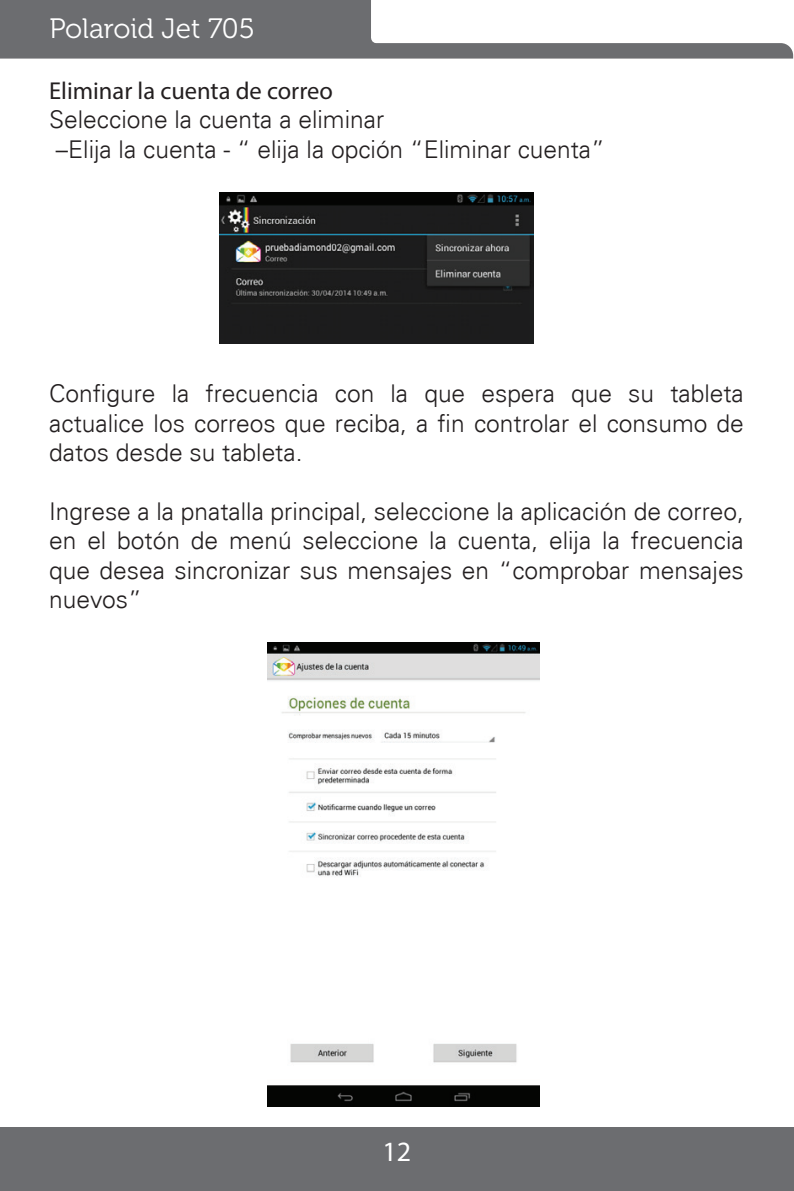
<style>
.page{position:relative;width:794px;height:1191px;background:#fff}
.page>*{position:absolute;margin:0;border:0;box-sizing:border-box;transform-origin:0 0}
.t1{font:28px "Museo 300";color:#fff}
.t2{font:28px "Myriad Pro";color:#fff}
.t3{font:300 24.5px/29.4px "Univers";color:#231f20;text-align:justify}
.t4{font:24.5px "Myriad Pro";color:#231f20}
</style>
<div class="page">
<div style="left:0;top:1127px;width:794px;height:64px;background:#6c6d70"></div>
<svg style="left:0;top:0;width:793px;height:59px;fill:#6c6d70"></svg>
<img style="left:219px;top:192px;width:314px;height:151px">
<img style="left:267px;top:642px;width:272px;height:465px">
<p class="t1" style="left:50px;top:14px;width:207px">Polaroid Jet 705</p>
<p class="t4" style="left:49px;top:76px;width:285px">Eliminar la cuenta de correo</p>
<p class="t3" style="left:49px;top:105px;width:557px">Seleccione la cuenta a eliminar<br>–Elija la cuenta - “ elija la opción “Eliminar cuenta”</p>
<p class="t3" style="left:49px;top:379px;width:696px">Configure la frecuencia con la que espera que su tableta actualice los correos que reciba, a fin controlar el consumo de datos desde su tableta.</p>
<p class="t3" style="left:49px;top:496px;width:696px">Ingrese a la pnatalla principal, seleccione la aplicación de correo, en el botón de menú seleccione la cuenta, elija la frecuencia que desea sincronizar sus mensajes en “comprobar mensajes nuevos”</p>
<p class="t2" style="left:382px;top:1134px;width:30px">12</p>
</div>
